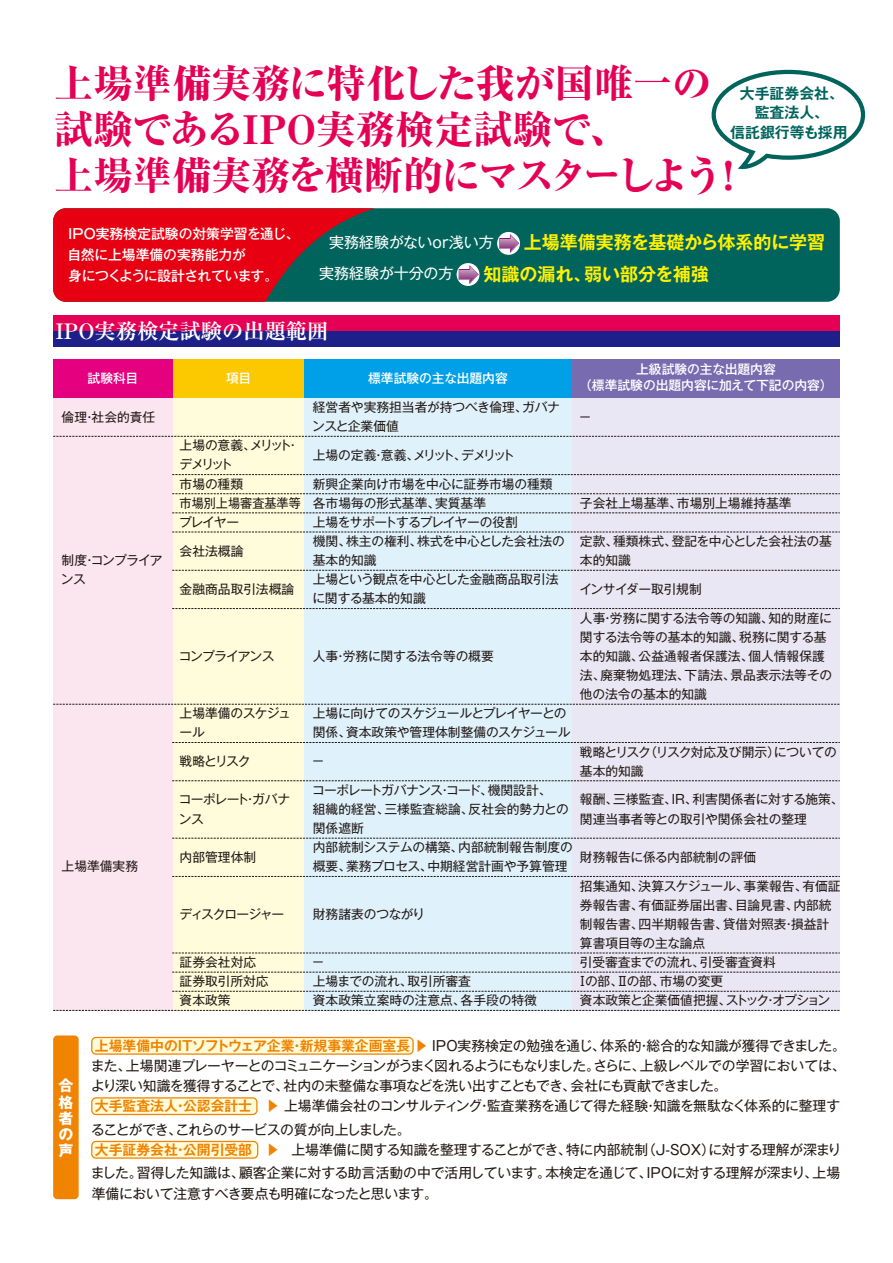
<style>
.page{position:relative;width:893px;height:1263px;background:#fff}
.page>*{position:absolute;margin:0;border:0;box-sizing:border-box;transform-origin:0 0}
.t1{font:800 39.3px/45.8px "Ryumin Pro";color:#e50055}
.t2{font:700 21.3px "Ryumin Pro";color:#fff}
.t3{font:700 18px/31.5px "Gothic MB101 Pro De";color:#fff100}
.t4{font:700 14.85px/19.2px "Gothic MB101 Pro De";color:#00645d;text-align:center}
.t5{font:700 14.85px/16.2px "Gothic MB101 Pro";color:#fff;text-align:justify}
.t6{font:13.8px/20.2px "Gothic MB101 Pro";letter-spacing:-.025em;color:#221815}
.t7{font:500 13.8px/21.3px "Gothic MB101 Pro";color:#fff}
.t8{font:12.75px/19.2px "Gothic MB101 Pro";color:#221815}
.t9{font:500 12.75px/15.9px "Gothic MB101 Pro";color:#fff;text-align:center}
.t10{font:12.75px/19.2px "Gothic MB101 Pro";letter-spacing:-.03em;color:#221815}
.t11{font:12.75px "Gothic MB101 Pro";letter-spacing:-.12em;color:#221815}
.t12{font:12.75px/19.2px "Gothic MB101 Pro";letter-spacing:-.045em;color:#221815}
.t13{font:12.75px/19.2px "Gothic MB101 Pro";letter-spacing:-.055em;color:#221815}
.t14{font:12.75px "Gothic MB101 Pro";letter-spacing:-.025em;color:#221815}
.t15{font:12.75px "Gothic MB101 Pro";letter-spacing:-.1em;color:#221815}
.t16{font:12.75px "Gothic MB101 Pro";letter-spacing:-.06em;color:#221815}
.s1{font-family:"Gothic MB101 Pro";font-weight:400;font-size:15px;color:#fff}
.s2{font-family:"Gothic MB101 Pro De";font-weight:700;color:#f08300}
</style>
<div class="page">
<div style="left:53px;top:331px;width:787px;height:16px;background:#1d2088"></div>
<div style="left:53px;top:315px;width:787px;height:16px;background:#e50055"></div>
<div style="left:53px;top:208px;width:787px;height:94px;background:#00645d;border-radius:13px"></div>
<div style="left:304px;top:398px;width:268px;height:612px;background:#dff2fc"></div>
<div style="left:304px;top:360px;width:268px;height:38px;background:#00a0e9"></div>
<div style="left:572px;top:398px;width:268px;height:612px;background:#e9e7f3"></div>
<div style="left:572px;top:360px;width:268px;height:38px;background:#796baf"></div>
<div style="left:172px;top:398px;width:132px;height:612px;background:#fffcdb"></div>
<div style="left:172px;top:360px;width:132px;height:38px;background:#fcc800"></div>
<div style="left:53px;top:398px;width:119px;height:612px;background:#fbe6ef"></div>
<div style="left:53px;top:360px;width:119px;height:38px;background:#e4007f"></div>
<svg style="left:53px;top:436px;width:787px;height:1px"></svg>
<svg style="left:172px;top:474px;width:668px;height:1px"></svg>
<svg style="left:172px;top:493px;width:668px;height:1px"></svg>
<svg style="left:172px;top:513px;width:668px;height:1px"></svg>
<svg style="left:172px;top:532px;width:668px;height:1px"></svg>
<svg style="left:172px;top:570px;width:668px;height:1px"></svg>
<svg style="left:172px;top:608px;width:668px;height:1px"></svg>
<svg style="left:53px;top:704px;width:787px;height:1px"></svg>
<svg style="left:172px;top:742px;width:668px;height:1px"></svg>
<svg style="left:172px;top:780px;width:668px;height:1px"></svg>
<svg style="left:172px;top:838px;width:668px;height:1px"></svg>
<svg style="left:172px;top:876px;width:668px;height:1px"></svg>
<svg style="left:172px;top:953px;width:668px;height:1px"></svg>
<svg style="left:172px;top:972px;width:668px;height:1px"></svg>
<svg style="left:172px;top:991px;width:668px;height:1px"></svg>
<svg style="left:53px;top:1010px;width:787px;height:1px"></svg>
<div style="left:92px;top:1037px;width:321px;height:17px;background:#fffcdb;border-radius:4px"></div>
<div style="left:91px;top:1037px;width:323px;height:18px;border:1px solid #f08300;border-radius:4px"></div>
<div style="left:92px;top:1098px;width:165px;height:16px;background:#fffcdb;border-radius:4px"></div>
<div style="left:91px;top:1097px;width:167px;height:18px;border:1px solid #f08300;border-radius:4px"></div>
<div style="left:92px;top:1141px;width:166px;height:17px;background:#fffcdb;border-radius:4px"></div>
<div style="left:91px;top:1141px;width:167px;height:18px;border:1px solid #f08300;border-radius:4px"></div>
<svg style="left:711px;top:69px;width:155px;height:101px"></svg>
<svg style="left:53px;top:208px;width:322px;height:94px"></svg>
<svg style="left:497px;top:232px;width:23px;height:23px"></svg>
<svg style="left:499px;top:234px;width:20px;height:19px"></svg>
<svg style="left:457px;top:263px;width:22px;height:23px"></svg>
<svg style="left:459px;top:265px;width:20px;height:19px"></svg>
<div style="left:53px;top:1035px;width:26px;height:164px;background:#f08300;border-radius:4px"></div>
<h1 class="t1" style="left:54px;top:58px;width:696px">上場準備実務に特化した我が国唯一の試験であるIPO実務検定試験で、<br>上場準備実務を横断的にマスターしよう！</h1>
<h3 class="t3" style="left:319px;top:224px;width:507px;text-indent:10px"><span class="s1">実務経験がないor浅い方　　</span>上場準備実務を基礎から体系的に学習<span class="s1">実務経験が十分の方　　</span>知識の漏れ、弱い部分を補強</h3>
<p class="t4" style="left:730px;top:82px;width:119px">大手証券会社、監査法人、<br>信託銀行等も採用</p>
<p class="t7" style="left:68px;top:221px;width:234px">IPO実務検定試験の対策学習を通じ、自然に上場準備の実務能力が<br>身につくように設計されています。</p>
<h2 class="t2" style="left:56px;top:314px;width:274px">IPO実務検定試験の出題範囲</h2>
<p class="t9" style="left:88px;top:369px;width:52px">試験科目</p>
<p class="t9" style="left:226px;top:369px;width:27px">項目</p>
<p class="t9" style="left:368px;top:368px;width:141px">標準試験の主な出題内容</p>
<p class="t9" style="left:579px;top:360px;width:255px">上級試験の主な出題内容<br>（標準試験の出題内容に加えて下記の内容）</p>
<p class="t8" style="left:62px;top:405px;width:95px">倫理・社会的責任</p>
<p class="t13" style="left:61px;top:549px;width:103px">制度・コンプライアンス</p>
<p class="t8" style="left:62px;top:855px;width:78px">上場準備実務</p>
<p class="t8" style="left:312px;top:396px;width:249px">経営者や実務担当者が持つべき倫理、ガバナンスと企業価値</p>
<p class="t11" style="left:313px;top:444px;width:203px">上場の定義・意義、メリット、デメリット</p>
<p class="t8" style="left:313px;top:472px;width:268px;text-indent:-12px">　新興企業向け市場を中心に証券市場の種類 　各市場毎の形式基準、実質基準<br>上場をサポートするプレイヤーの役割<br>機関、株主の権利、株式を中心とした会社法の基本的知識<br>上場という観点を中心とした金融商品取引法<br>に関する基本的知識</p>
<p class="t8" style="left:579px;top:405px;width:14px">－</p>
<p class="t8" style="left:179px;top:434px;width:123px">上場の意義、メリット・デメリット<br>市場の種類<br>市場別上場審査基準等プレイヤー</p>
<p class="t8" style="left:180px;top:539px;width:65px">会社法概論</p>
<p class="t8" style="left:180px;top:578px;width:116px">金融商品取引法概論</p>
<p class="t8" style="left:580px;top:491px;width:213px">子会社上場基準、市場別上場維持基準</p>
<p class="t8" style="left:580px;top:530px;width:254px">定款、種類株式、登記を中心とした会社法の基本的知識</p>
<p class="t14" style="left:580px;top:578px;width:124px">インサイダー取引規制</p>
<p class="t8" style="left:580px;top:606px;width:254px">人事・労務に関する法令等の知識、知的財産に関する法令等の基本的知識、税務に関する基本的知識、公益通報者保護法、個人情報保護法、廃棄物処理法、下請法、景品表示法等その他の法令の基本的知識</p>
<p class="t16" style="left:179px;top:645px;width:97px">コンプライアンス</p>
<p class="t8" style="left:313px;top:645px;width:182px">人事・労務に関する法令等の概要</p>
<p class="t8" style="left:179px;top:702px;width:113px">上場準備のスケジュール</p>
<p class="t8" style="left:180px;top:750px;width:72px">戦略とリスク</p>
<p class="t12" style="left:179px;top:788px;width:113px">コーポレート・ガバナンス</p>
<p class="t8" style="left:180px;top:845px;width:78px">内部管理体制</p>
<p class="t15" style="left:179px;top:904px;width:106px">ディスクロージャー</p>
<p class="t8" style="left:180px;top:951px;width:91px">証券会社対応証券取引所対応資本政策</p>
<p class="t10" style="left:313px;top:702px;width:259px">上場に向けてのスケジュールとプレイヤーとの関係、資本政策や管理体制整備のスケジュール</p>
<p class="t8" style="left:312px;top:750px;width:14px">－</p>
<p class="t8" style="left:312px;top:778px;width:262px">コーポレートガバナンス・コード、機関設計、<br>組織的経営、三様監査総論、反社会的勢力との関係遮断<br>内部統制システムの構築、内部統制報告制度の概要、業務プロセス、中期経営計画や予算管理</p>
<p class="t8" style="left:313px;top:903px;width:113px">財務諸表のつながり</p>
<p class="t8" style="left:312px;top:951px;width:227px">－<br>上場までの流れ、取引所審査<br>資本政策立案時の注意点、各手段の特徴</p>
<p class="t8" style="left:580px;top:740px;width:259px">戦略とリスク（リスク対応及び開示）についての基本的知識</p>
<p class="t8" style="left:580px;top:788px;width:265px">報酬、三様監査、IR、利害関係者に対する施策、関連当事者等との取引や関係会社の整理</p>
<p class="t8" style="left:580px;top:845px;width:178px">財務報告に係る内部統制の評価</p>
<p class="t8" style="left:576px;top:874px;width:266px">招集通知、決算スケジュール、事業報告、有価証券報告書、有価証券届出書、目論見書、内部統制報告書、四半期報告書、貸借対照表・損益計算書項目等の主な論点<br>引受審査までの流れ、引受審査資料<br>Ⅰの部、Ⅱの部、市場の変更<br>資本政策と企業価値把握、ストック・オプション</p>
<p class="t5" style="left:58px;top:1075px;width:16px">合格者の声</p>
<p class="t6" style="left:91px;top:1033px;width:756px"><span class="s2">上場準備中のITソフトウェア企業・新規事業企画室長 ▶</span> IPO実務検定の勉強を通じ、体系的・総合的な知識が獲得できました。また、上場関連プレーヤーとのコミュニケーションがうまく図れるようにもなりました。さらに、上級レベルでの学習においては、より深い知識を獲得することで、社内の未整備な事項などを洗い出すこともでき、会社にも貢献できました。<br><span class="s2">大手監査法人・公認会計士　▶</span> 上場準備会社のコンサルティング・監査業務を通じて得た経験・知識を無駄なく体系的に整理す</p>
<p class="t6" style="left:91px;top:1117px;width:752px">ることができ、これらのサービスの質が向上しました。<br><span class="s2">大手証券会社・公開引受部　▶</span> 上場準備に関する知識を整理することができ、特に内部統制（J-SOX）に対する理解が深まり</p>
<p class="t6" style="left:91px;top:1161px;width:751px">ました。習得した知識は、顧客企業に対する助言活動の中で活用しています。本検定を通じて、IPOに対する理解が深まり、上場準備において注意すべき要点も明確になったと思います。</p>
</div>
